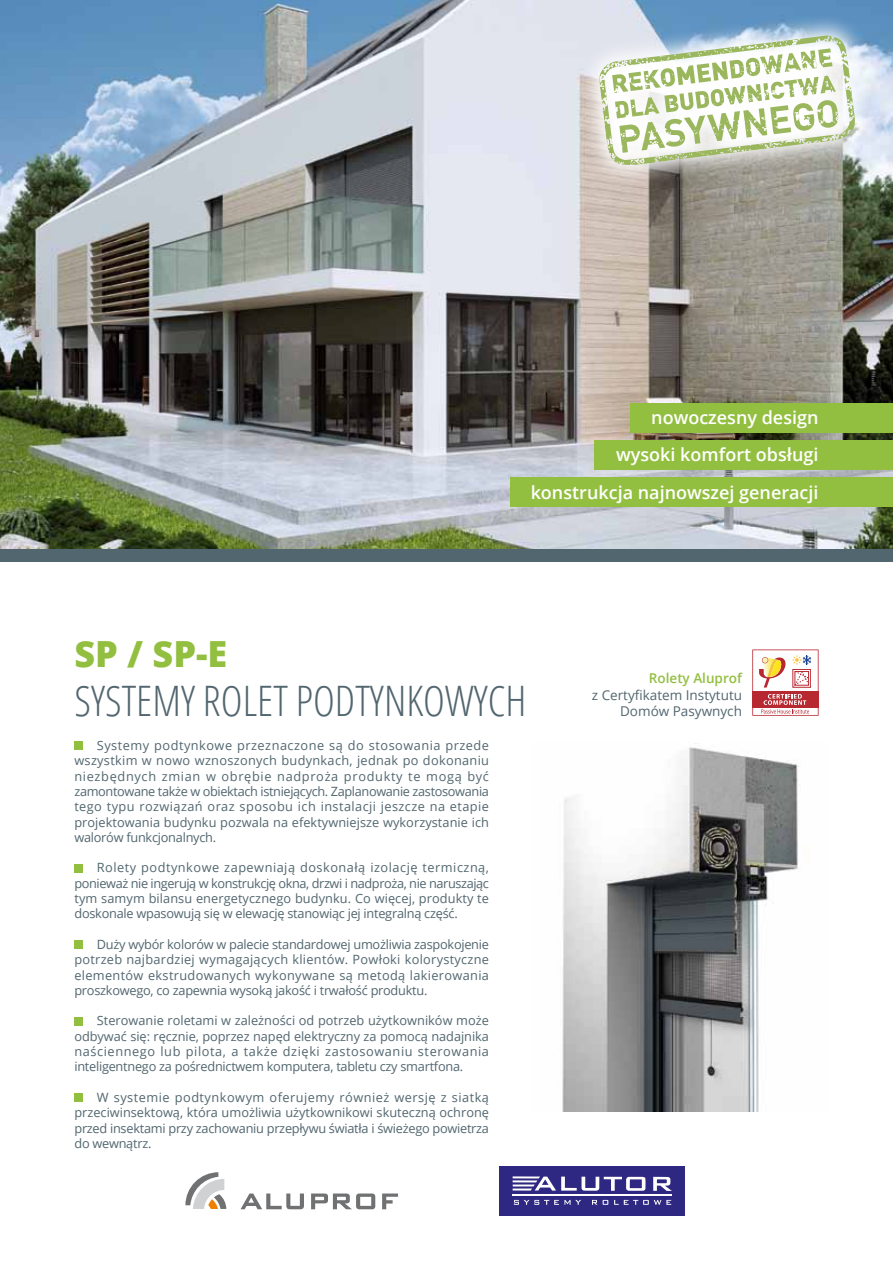
<style>
.page{position:relative;width:893px;height:1263px;background:#fff}
.page>*{position:absolute;margin:0;border:0;box-sizing:border-box;transform-origin:0 0}
.t1{font:300 condensed 42px "Open Sans";color:#52666f}
.t2{font:800 36px "Open Sans";color:#93bf40}
.t3{font:600 18px/37.5px "Open Sans";color:#fff;text-align:right}
.t4{font:13.5px/16.2px "Open Sans";color:#52666f;text-align:right}
.t5{font:600 13.5px "Open Sans";color:#93bf40}
.t6{font:12.75px/15.3px "Open Sans";letter-spacing:-.02em;color:#52666f;text-align:justify}
</style>
<div class="page">
<img style="left:562px;top:743px;width:237px;height:369px">
<img style="left:0;top:0;width:893px;height:549px">
<div style="left:74px;top:741px;width:9px;height:9px;background:#93bf40"></div>
<div style="left:74px;top:864px;width:9px;height:8px;background:#93bf40"></div>
<div style="left:74px;top:940px;width:9px;height:9px;background:#93bf40"></div>
<div style="left:74px;top:1017px;width:9px;height:8px;background:#93bf40"></div>
<div style="left:74px;top:1093px;width:9px;height:9px;background:#93bf40"></div>
<div style="left:630px;top:403px;width:263px;height:30px;background:#93bf40"></div>
<div style="left:594px;top:440px;width:299px;height:30px;background:#93bf40"></div>
<div style="left:510px;top:477px;width:383px;height:30px;background:#93bf40"></div>
<div style="left:0;top:549px;width:893px;height:12px;background:#52666f"></div>
<svg style="left:752px;top:649px;width:67px;height:67px"></svg>
<svg style="left:577px;top:13px;width:301px;height:175px;background:#a9b5c0"></svg>
<svg style="left:598px;top:35px;width:258px;height:130px"></svg>
<svg style="left:185px;top:1172px;width:41px;height:37px"></svg>
<svg style="left:241px;top:1193px;width:63px;height:16px"></svg>
<svg style="left:311px;top:1193px;width:64px;height:16px"></svg>
<svg style="left:382px;top:1193px;width:16px;height:16px"></svg>
<div style="left:500px;top:1166px;width:185px;height:49px;background:#2e2883"></div>
<hr style="left:512px;top:1194px;width:160px;height:1px;background:#fff">
<svg style="left:653px;top:1177px;width:19px;height:14px"></svg>
<svg style="left:513px;top:1176px;width:133px;height:15px"></svg>
<svg style="left:514px;top:1200px;width:67px;height:5px"></svg>
<svg style="left:592px;top:1200px;width:5px;height:5px"></svg>
<svg style="left:603px;top:1200px;width:5px;height:5px"></svg>
<svg style="left:614px;top:1200px;width:57px;height:5px"></svg>
<h3 class="t3" style="left:531px;top:398px;width:289px">nowoczesny design<br>wysoki komfort obsługi konstrukcja najnowszej generacji</h3>
<h2 class="t2" style="left:74px;top:626px;width:154px">SP / SP-E</h2>
<h1 class="t1" style="left:74px;top:672px;width:454px">SYSTEMY ROLET PODTYNKOWYCH</h1>
<p class="t6" style="left:74px;top:737px;width:416px;text-indent:23px">Systemy podtynkowe przeznaczone są do stosowania przede wszystkim w nowo wznoszonych budynkach, jednak po dokonaniu niezbędnych zmian w obrębie nadproża produkty te mogą być zamontowane także w obiektach istniejących. Zaplanowanie zastosowania tego typu rozwiązań oraz sposobu ich instalacji jeszcze na etapie projektowania budynku pozwala na efektywniejsze wykorzystanie ich walorów funkcjonalnych.</p>
<p class="t6" style="left:74px;top:860px;width:416px;text-indent:22px">Rolety podtynkowe zapewniają doskonałą izolację termiczną, ponieważ nie ingerują w konstrukcję okna, drzwi i nadproża, nie naruszając tym samym bilansu energetycznego budynku. Co więcej, produkty te doskonale wpasowują się w elewację stanowiąc jej integralną część.</p>
<p class="t6" style="left:74px;top:936px;width:416px;text-indent:23px">Duży wybór kolorów w palecie standardowej umożliwia zaspokojenie potrzeb najbardziej wymagających klientów. Powłoki kolorystyczne elementów ekstrudowanych wykonywane są metodą lakierowania proszkowego, co zapewnia wysoką jakość i trwałość produktu.</p>
<p class="t6" style="left:74px;top:1013px;width:416px;text-indent:23px">Sterowanie roletami w zależności od potrzeb użytkowników może odbywać się: ręcznie, poprzez napęd elektryczny za pomocą nadajnika naściennego lub pilota, a także dzięki zastosowaniu sterowania inteligentnego za pośrednictwem komputera, tabletu czy smartfona.</p>
<p class="t6" style="left:74px;top:1089px;width:416px;text-indent:22px">W systemie podtynkowym oferujemy również wersję z siatką przeciwinsektową, która umożliwia użytkownikowi skuteczną ochronę przed insektami przy zachowaniu przepływu światła i świeżego powietrza do wewnątrz.</p>
<p class="t5" style="left:649px;top:669px;width:95px">Rolety Aluprof</p>
<p class="t4" style="left:592px;top:686px;width:152px">z Certyfikatem Instytutu<br>Domów Pasywnych</p>
</div>
